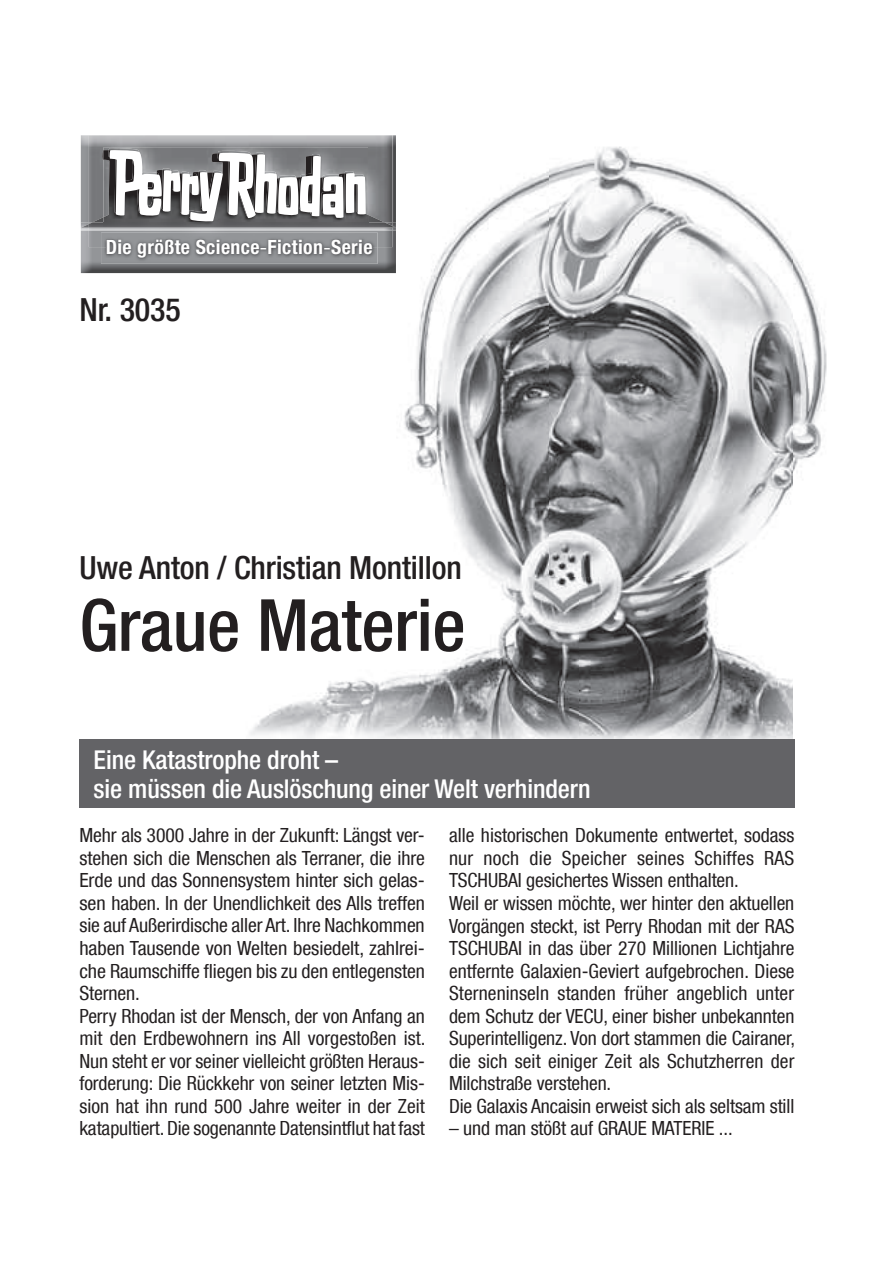
<style>
.page{position:relative;width:874px;height:1265px;background:#fff}
.page>*{position:absolute;margin:0;border:0;box-sizing:border-box;transform-origin:0 0}
.t1{font:500 condensed 72px "Helvetica Neue LT Com";letter-spacing:-.005em;color:#231f20}
.t2{font:500 condensed 32px "Helvetica Neue LT Com";letter-spacing:-.005em;color:#231f20}
.t3{font:500 condensed 26px/29px "Helvetica Neue LT Com";letter-spacing:-.005em;color:#fff}
.t4{font:700 condensed 19.8px "Helvetica Neue";letter-spacing:.02em;color:#fff}
.t5{font:condensed 19.6px/22.6px "Helvetica Neue LT Com";letter-spacing:-.005em;color:#231f20}
</style>
<div class="page">
<img style="left:224px;top:171px;width:355px;height:568px">
<img style="left:579px;top:576px;width:213px;height:163px">
<img style="left:549px;top:146px;width:278px;height:430px">
<div style="left:79px;top:739px;width:715px;height:68px;background:#636366"></div>
<img style="left:81px;top:135px;width:315px;height:87px">
<img style="left:81px;top:222px;width:315px;height:51px">
<img style="left:101px;top:247px;width:276px;height:17px">
<img style="left:107px;top:247px;width:265px;height:11px">
<img style="left:89px;top:135px;width:303px;height:112px">
<img style="left:81px;top:224px;width:314px;height:3px">
<img style="left:92px;top:215px;width:292px;height:7px">
<img style="left:89px;top:222px;width:303px;height:5px">
<img style="left:103px;top:147px;width:172px;height:3px">
<img style="left:109px;top:148px;width:48px;height:2px">
<img style="left:103px;top:150px;width:265px;height:77px">
<svg style="left:109px;top:150px;width:256px;height:72px"></svg>
<p class="t4" style="left:106px;top:235px;width:268px">Die größte Science Fiction Serie</p>
<p class="t4" style="left:260px;top:235px;width:9px">-</p>
<p class="t4" style="left:323px;top:235px;width:9px">-</p>
<h2 class="t2" style="left:79px;top:290px;width:103px">Nr. 3035</h2>
<h2 class="t2" style="left:79px;top:548px;width:383px">Uwe Anton / Christian Montillon</h2>
<h1 class="t1" style="left:79px;top:582px;width:387px">Graue Materie</h1>
<h3 class="t3" style="left:94px;top:744px;width:498px">Eine Katastrophe droht –<br>sie müssen die Auslöschung einer Welt verhindern</h3>
<p class="t5" style="left:79px;top:823px;width:347px">Mehr als 3000 Jahre in der Zukunft: Längst ver&shy;stehen sich die Menschen als Terraner, die ihre Erde und das Sonnensystem hinter sich gelas&shy;sen haben. In der Unendlichkeit des Alls treffen sie auf Außerirdische aller Art. Ihre Nachkommen haben Tausende von Welten besiedelt, zahlrei&shy;che Raumschiffe fliegen bis zu den entlegensten Sternen.<br>Perry Rhodan ist der Mensch, der von Anfang an mit den Erdbewohnern ins All vorgestoßen ist.<br>Nun steht er vor seiner vielleicht größten Heraus&shy;forderung: Die Rückkehr von seiner letzten Mis&shy;sion hat ihn rund 500 Jahre weiter in der Zeit katapultiert. Die sogenannte Datensintflut hat fast</p>
<p class="t5" style="left:449px;top:823px;width:347px">alle historischen Dokumente entwertet, sodass nur noch die Speicher seines Schiffes RAS TSCHUBAI gesichertes Wissen enthalten.<br>Weil er wissen möchte, wer hinter den aktuellen Vorgängen steckt, ist Perry Rhodan mit der RAS TSCHUBAI in das über 270 Millionen Lichtjahre entfernte Galaxien-Geviert aufgebrochen. Diese Sterneninseln standen früher angeblich unter dem Schutz der VECU, einer bisher unbekannten Superintelligenz. Von dort stammen die Cairaner, die sich seit einiger Zeit als Schutzherren der Milchstraße verstehen.<br>Die Galaxis Ancaisin erweist sich als seltsam still</p>
<p class="t5" style="left:449px;top:1116px;width:285px">– und man stößt auf GRAUE MATERIE ...</p>
</div>
